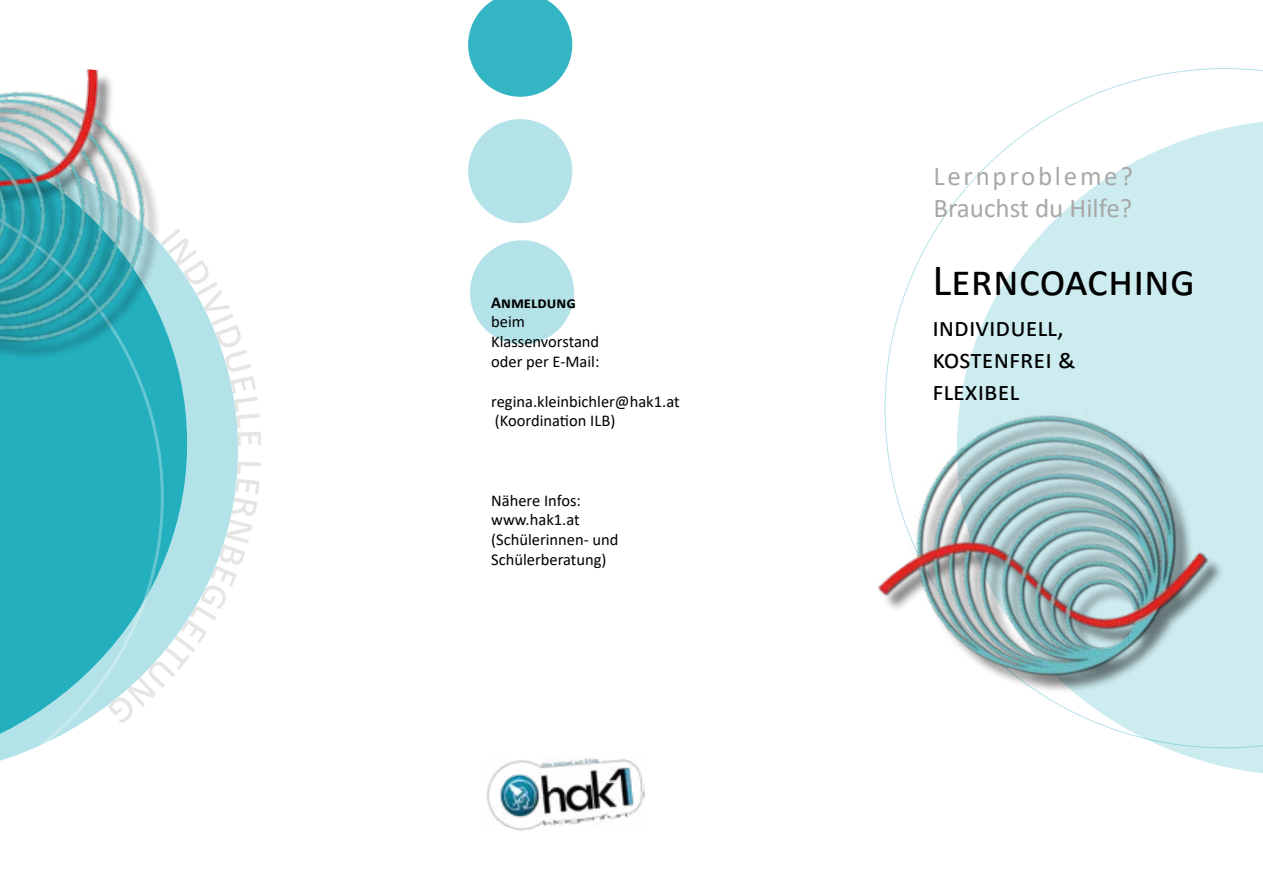
<style>
.page{position:relative;width:1263px;height:893px;background:#fff}
.page>*{position:absolute;margin:0;border:0;box-sizing:border-box;transform-origin:0 0}
.t1{font:45px "Calibri";color:#000}
.t2{font:27px/32.4px "Calibri";color:#000}
.t3{font:27px/32.4px "Calibri";letter-spacing:.05em;color:#a8a8a7}
.t4{font:16.5px/19.8px "Calibri";color:#000}
.t5{font:700 16.5px "Calibri";color:#000}
</style>
<div class="page">
<div style="left:470px;top:240px;width:104px;height:104px;background:#b3e3e8;border-radius:50%"></div>
<svg style="left:164px;top:446px;width:74px;height:16px"></svg>
<svg style="left:957px;top:119px;width:306px;height:655px;fill:#cdecf0"></svg>
<img style="left:877px;top:359px;width:358px;height:394px">
<img style="left:487px;top:758px;width:158px;height:73px">
<div style="left:468px;top:119px;width:104px;height:104px;background:#b3e3e8;border-radius:50%"></div>
<svg style="left:468px;top:0;width:104px;height:97px"></svg>
<svg style="left:0;top:359px;width:164px;height:402px;background:#43bac7"></svg>
<img style="left:0;top:69px;width:160px;height:287px">
<svg style="left:160px;top:243px;width:78px;height:203px"></svg>
<svg style="left:107px;top:462px;width:131px;height:263px"></svg>
<p class="t5" style="left:491px;top:290px;width:86px">Anmeldung</p>
<p class="t4" style="left:491px;top:312px;width:110px">beim<br>Klassenvorstand oder per E-Mail:</p>
<p class="t4" style="left:491px;top:391px;width:190px">regina.kleinbichler@hak1.at (Koordination ILB)</p>
<p class="t4" style="left:491px;top:490px;width:129px">Nähere Infos: www.hak1.at (Schülerinnen- und<br>Schülerberatung)</p>
<h2 class="t3" style="left:933px;top:159px;width:201px">Lernprobleme?<br>Brauchst du Hilfe?</h2>
<h1 class="t1" style="left:932px;top:248px;width:264px">Lerncoaching</h1>
<h2 class="t2" style="left:932px;top:310px;width:145px">individuell, kostenfrei &amp; flexibel</h2>
</div>
